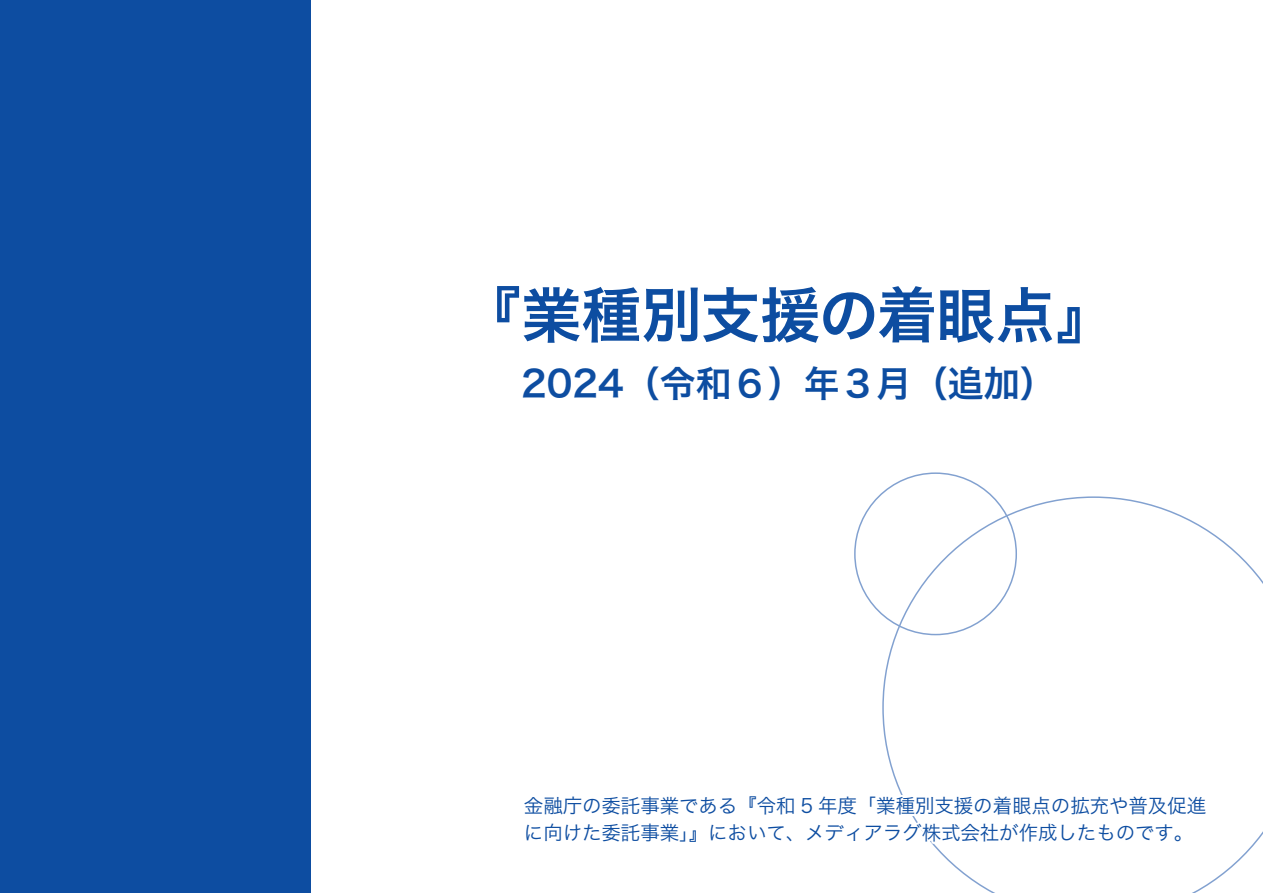
<style>
.page{position:relative;width:1263px;height:893px;background:#fff}
.page>*{position:absolute;margin:0;border:0;box-sizing:border-box;transform-origin:0 0}
.t1{font:60px "Hira Kaku Std W6";letter-spacing:-.015em;color:#0d4da1}
.t2{font:36px "Hira Kaku Std W6";color:#0d4da1}
.t3{font:19.5px/27px "Hira Kaku Std W3";letter-spacing:-.005em;color:#0d4da1}
</style>
<div class="page">
<div style="left:0;top:0;width:310px;height:893px;background:#0d4da1"></div>
<svg style="left:854px;top:472px;width:359px;height:421px"></svg>
<h1 class="t1" style="left:461px;top:269px;width:655px">『業種別支援の着眼点』</h1>
<h2 class="t2" style="left:521px;top:356px;width:536px">2024（令和６）年３月（追加）</h2>
<p class="t3" style="left:524px;top:792px;width:684px">金融庁の委託事業である『令和 5 年度「業種別支援の着眼点の拡充や普及促進に向けた委託事業」』において、メディアラグ株式会社が作成したものです。</p>
</div>
